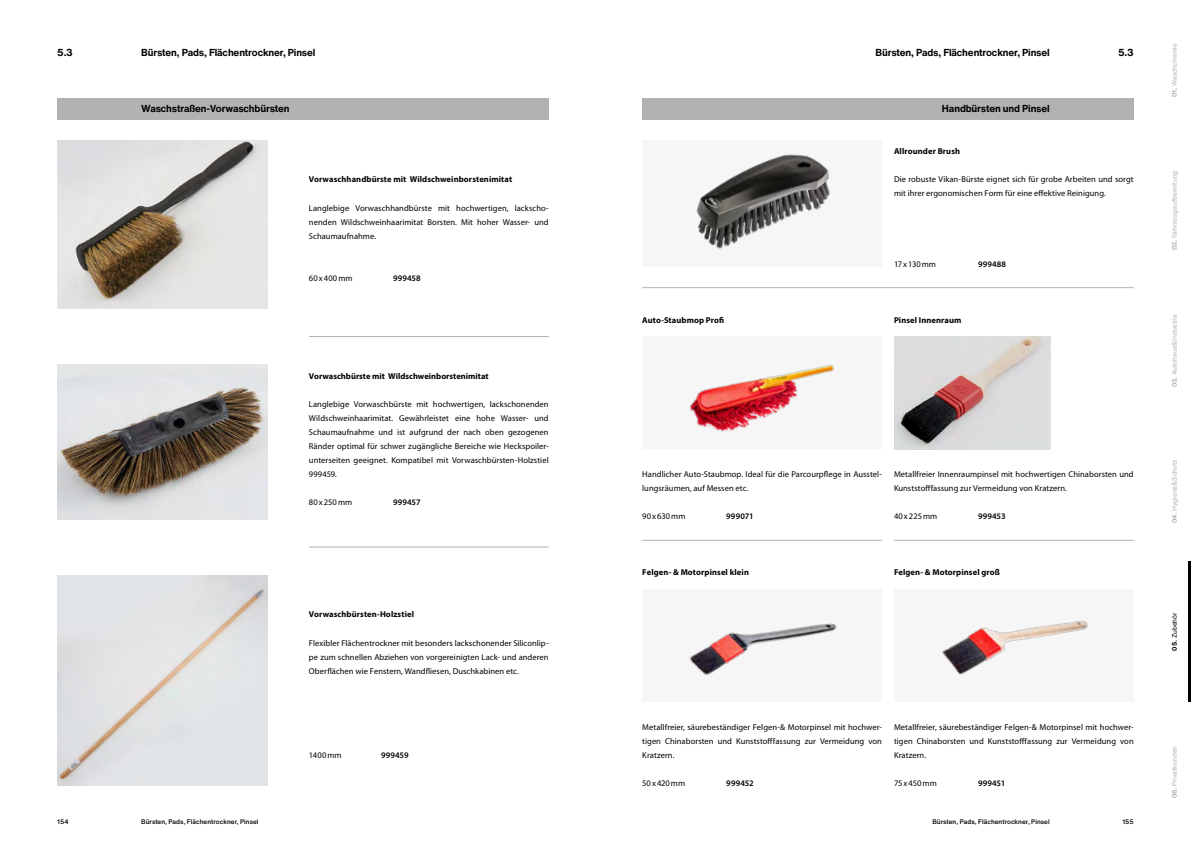
<style>
.page{position:relative;width:1191px;height:842px;background:#fff}
.page>*{position:absolute;margin:0;border:0;box-sizing:border-box;transform-origin:0 0}
.t1{font:700 10px "Helvetica Now Text";letter-spacing:-.015em;color:#000}
.t2{font:8.5px/14px "Myriad Pro";letter-spacing:.01em;color:#000;text-align:justify}
.t3{font:700 8.5px "Myriad Pro";letter-spacing:.01em;color:#000}
.t4{font:600 8.5px "Myriad Pro";letter-spacing:.015em;color:#000}
.t5{font:8.5px "Myriad Pro";letter-spacing:.07em;color:#000}
.t6{font:6.5px "Helvetica Now Text";color:#b3b2b2}
.t7{font:500 6.5px "Helvetica Now Text";color:#000}
.t8{font:6.5px "Helvetica Now Text";color:#000}
.s1{font-weight:700}
</style>
<div class="page">
<div style="left:642px;top:337px;width:240px;height:112px;background:#f6f6f6"></div>
<img style="left:690px;top:364px;width:144px;height:68px">
<div style="left:642px;top:140px;width:240px;height:127px;background:#f6f6f6"></div>
<img style="left:696px;top:154px;width:134px;height:95px">
<div style="left:642px;top:589px;width:240px;height:113px;background:#f6f6f6"></div>
<img style="left:689px;top:623px;width:148px;height:52px">
<div style="left:894px;top:589px;width:239px;height:113px;background:#f6f6f6"></div>
<img style="left:942px;top:620px;width:146px;height:55px">
<img style="left:894px;top:337px;width:157px;height:112px">
<div style="left:57px;top:98px;width:492px;height:21px;background:#b3b2b2"></div>
<div style="left:642px;top:98px;width:491px;height:21px;background:#b3b2b2"></div>
<hr style="left:642px;top:540px;width:240px;height:1px;background:#b3b2b2">
<hr style="left:642px;top:287px;width:491px;height:1px;background:#b3b2b2">
<hr style="left:894px;top:540px;width:239px;height:1px;background:#b3b2b2">
<img style="left:57px;top:140px;width:210px;height:169px">
<img style="left:57px;top:365px;width:210px;height:154px">
<img style="left:57px;top:575px;width:210px;height:211px">
<hr style="left:309px;top:547px;width:240px;height:1px;background:#b3b2b2">
<hr style="left:309px;top:336px;width:240px;height:1px;background:#b3b2b2">
<p class="t1" style="left:57px;top:45px;width:17px">5.3</p>
<p class="t1" style="left:141px;top:45px;width:176px">Bürsten, Pads, Flächentrockner, Pinsel</p>
<p class="t1" style="left:875px;top:45px;width:176px">Bürsten, Pads, Flächentrockner, Pinsel</p>
<p class="t1" style="left:1118px;top:45px;width:17px">5.3</p>
<p class="t1" style="left:141px;top:101px;width:150px">Waschstraßen-Vorwaschbürsten</p>
<p class="t3" style="left:309px;top:174px;width:205px">Vorwaschhandbürste mit Wildschweinborstenimitat</p>
<p class="t2" style="left:309px;top:201px;width:241px">Langlebige Vorwaschhandbürste mit hochwertigen, lackscho&shy;nenden Wildschweinhaarimitat Borsten. Mit hoher Wasser- und Schaumaufnahme.</p>
<p class="t2" style="left:309px;top:271px;width:45px">60x400mm</p>
<p class="t4" style="left:393px;top:272px;width:29px">999458</p>
<p class="t3" style="left:309px;top:370px;width:181px">Vorwaschbürste mit Wildschweinborstenimitat</p>
<p class="t2" style="left:309px;top:397px;width:241px">Langlebige Vorwaschbürste mit hochwertigen, lackschonenden Wildschweinhaarimitat. Gewährleistet eine hohe Wasser- und Schaumaufnahme und ist aufgrund der nach oben gezogenen Ränder optimal für schwer zugängliche Bereiche wie Heckspoiler&shy;unterseiten geeignet. Kompatibel mit Vorwaschbürsten-Holzstiel 999459.</p>
<p class="t2" style="left:309px;top:495px;width:45px">80x250mm</p>
<p class="t4" style="left:393px;top:497px;width:29px">999457</p>
<p class="t3" style="left:309px;top:609px;width:107px">Vorwaschbürsten-Holzstiel</p>
<p class="t2" style="left:309px;top:636px;width:241px">Flexibler Flächentrockner mit besonders lackschonender Siliconlip&shy;pe zum schnellen Abziehen von vorgereinigten Lack- und anderen Oberflächen wie Fenstern, Wandfliesen, Duschkabinen etc.</p>
<p class="t2" style="left:309px;top:748px;width:34px">1400mm</p>
<p class="t4" style="left:381px;top:749px;width:29px">999459</p>
<p class="t1" style="left:942px;top:101px;width:109px">Handbürsten und Pinsel</p>
<p class="t3" style="left:894px;top:146px;width:68px">Allrounder Brush</p>
<p class="t2" style="left:894px;top:173px;width:241px">Die robuste Vikan-Bürste eignet sich für grobe Arbeiten und sorgt mit ihrer ergonomischen Form für eine effektive Reinigung.</p>
<p class="t2" style="left:894px;top:257px;width:44px">17x130mm</p>
<p class="t4" style="left:978px;top:258px;width:29px">999488</p>
<p class="t3" style="left:642px;top:314px;width:83px">Auto-Staubmop Profi</p>
<p class="t3" style="left:894px;top:314px;width:69px">Pinsel Innenraum</p>
<p class="t2" style="left:642px;top:467px;width:241px">Handlicher Auto-Staubmop. Ideal für die Parcourpflege in Ausstel&shy;lungsräumen, auf Messen etc.</p>
<p class="t5" style="left:642px;top:512px;width:45px">90x630mm</p>
<p class="t4" style="left:726px;top:511px;width:29px">999071</p>
<p class="t2" style="left:894px;top:467px;width:241px">Metallfreier Innenraumpinsel mit hochwertigen Chinaborsten und<br>Kunststofffassung zur Vermeidung von Kratzern.</p>
<p class="t2" style="left:894px;top:509px;width:45px">40x225mm</p>
<p class="t4" style="left:978px;top:511px;width:29px">999453</p>
<p class="t3" style="left:642px;top:567px;width:108px">Felgen- &amp; Motorpinsel klein</p>
<p class="t3" style="left:894px;top:567px;width:107px">Felgen- &amp; Motorpinsel groß</p>
<p class="t2" style="left:642px;top:720px;width:241px">Metallfreier, säurebeständiger Felgen-&amp; Motorpinsel mit hochwer&shy;tigen Chinaborsten und Kunststofffassung zur Vermeidung von Kratzern.</p>
<p class="t2" style="left:642px;top:776px;width:44px">50x420mm</p>
<p class="t4" style="left:726px;top:778px;width:29px">999452</p>
<p class="t2" style="left:894px;top:720px;width:241px">Metallfreier, säurebeständiger Felgen-&amp; Motorpinsel mit hochwer&shy;tigen Chinaborsten und Kunststofffassung zur Vermeidung von Kratzern.</p>
<p class="t2" style="left:894px;top:776px;width:44px">75x450mm</p>
<p class="t4" style="left:978px;top:777px;width:29px">999451</p>
<p class="t7" style="left:57px;top:816px;width:13px">154</p>
<p class="t7" style="left:1122px;top:816px;width:13px">155</p>
<p class="t7" style="left:141px;top:816px;width:119px">Bürsten, Pads, Flächentrockner, Pinsel</p>
<p class="t7" style="left:932px;top:816px;width:119px">Bürsten, Pads, Flächentrockner, Pinsel</p>
<p class="t6" style="left:1169px;top:97px;width:55px;rotate:-90deg"><span class="s1">01.</span> Waschchemie</p>
<p class="t6" style="left:1169px;top:250px;width:81px;rotate:-90deg"><span class="s1">02.</span> Fahrzeugaufbereitung</p>
<p class="t6" style="left:1169px;top:387px;width:75px;rotate:-90deg"><span class="s1">03.</span> Autohaus&amp;Industrie</p>
<p class="t6" style="left:1169px;top:523px;width:65px;rotate:-90deg"><span class="s1">04.</span> Hygiene&amp;Schutz</p>
<p class="t8" style="left:1169px;top:650px;width:40px;rotate:-90deg"><span class="s1">05.</span> Zubehör</p>
<p class="t6" style="left:1169px;top:798px;width:54px;rotate:-90deg"><span class="s1">06.</span> Privatkunden</p>
</div>
